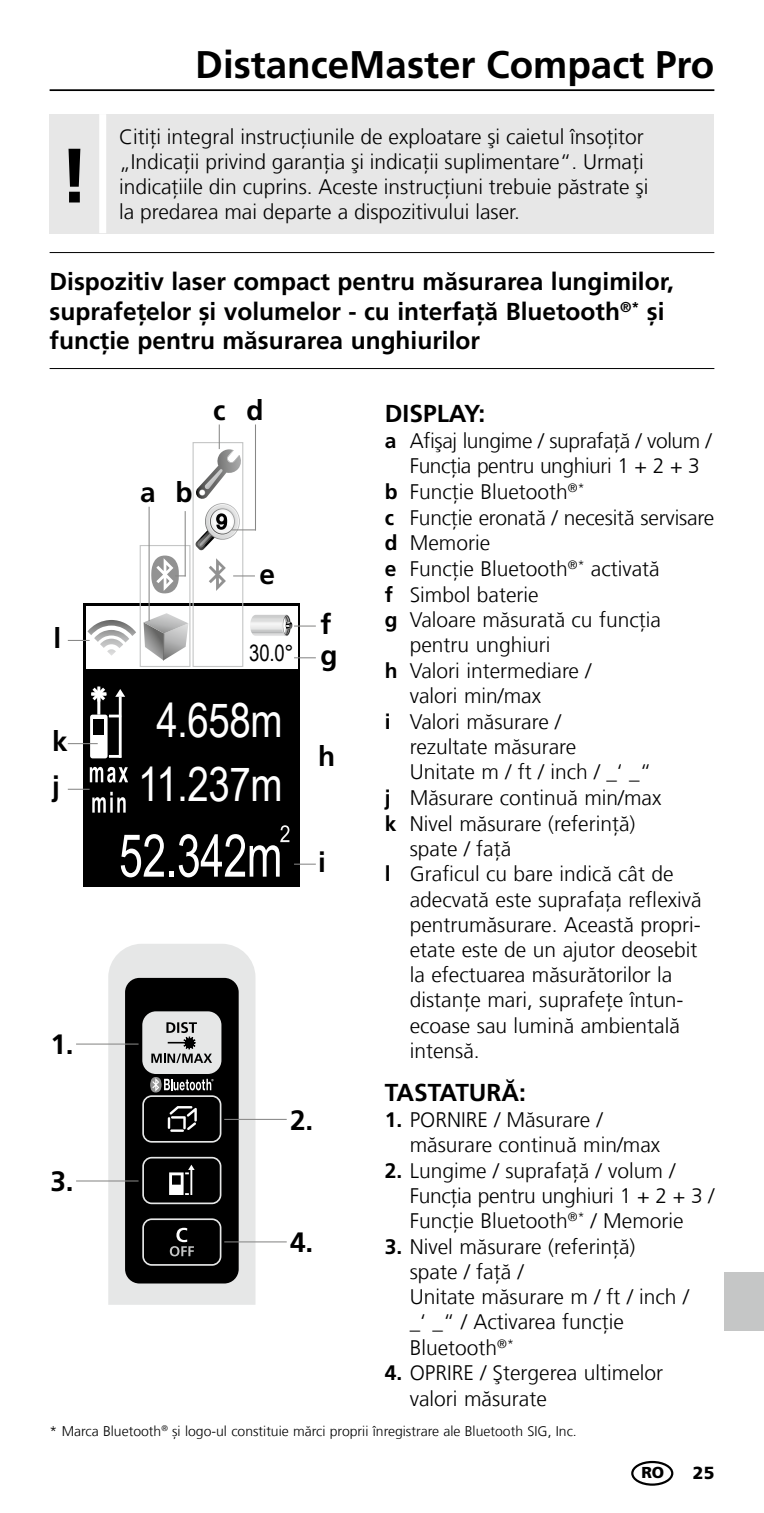
<style>
.page{position:relative;width:764px;height:1513px;background:#fff}
.page>*{position:absolute;margin:0;border:0;box-sizing:border-box;transform-origin:0 0}
.t1{font:700 77px "Frutiger LT Com";color:#000}
.t2{font:59.15px "Arial Narrow";letter-spacing:-.01em;color:#fff;scale:.88 1}
.t3{font:46.9px/64.4px "Arial Narrow";letter-spacing:-.01em;color:#fff;text-align:center}
.t4{font:700 38.5px "Frutiger LT Com";color:#000}
.t5{font:700 28px "Frutiger LT Com";color:#000}
.t6{font:700 24.5px/29.4px "Frutiger LT Com";color:#000}
.t7{font:22.75px "Arial Narrow";color:#000}
.t8{font:300 21px/25.2px "Frutiger LT Com";color:#000}
.t9{font:300 21px "Frutiger LT Com";letter-spacing:-.02em;color:#000}
.t10{font:900 17.5px "Frutiger LT Com";color:#000}
.t11{font:900 15.75px "Frutiger LT Com";color:#000}
.t12{font:300 14px "Frutiger LT Com";color:#000}
.s1{font-weight:700}
</style>
<div class="page">
<hr style="left:50px;top:89px;width:664px;height:2px;background:#000">
<div style="left:724px;top:1272px;width:40px;height:58px;background:#c5c6c6"></div>
<div style="left:631px;top:1461px;width:42px;height:25px;border:2px solid #000;border-radius:50%"></div>
<hr style="left:50px;top:252px;width:664px;height:1px;background:#000">
<hr style="left:50px;top:368px;width:664px;height:1px;background:#000">
<div style="left:83px;top:603px;width:217px;height:284px;background:#000"></div>
<div style="left:86px;top:607px;width:211px;height:62px;background:#fff"></div>
<svg style="left:90px;top:767px;width:38px;height:16px"></svg>
<hr style="left:119px;top:697px;width:3px;height:61px;background:#fff">
<svg style="left:109px;top:755px;width:10px;height:3px"></svg>
<svg style="left:109px;top:715px;width:10px;height:2px"></svg>
<hr style="left:97px;top:694px;width:3px;height:21px;background:#fff">
<svg style="left:91px;top:686px;width:16px;height:18px"></svg>
<svg style="left:115px;top:689px;width:10px;height:8px"></svg>
<div style="left:90px;top:715px;width:18px;height:43px;background:#fff;border-radius:3px"></div>
<div style="left:93px;top:719px;width:11px;height:16px;background:#000"></div>
<svg style="left:280px;top:825px;width:9px;height:17px"></svg>
<div style="left:140px;top:545px;width:50px;height:122px;border:1px solid #c5c6c6"></div>
<div style="left:193px;top:442px;width:50px;height:225px;border:1px solid #c5c6c6"></div>
<svg style="left:250px;top:615px;width:42px;height:21px"></svg>
<svg style="left:144px;top:613px;width:44px;height:47px"></svg>
<svg style="left:209px;top:558px;width:17px;height:33px"></svg>
<hr style="left:185px;top:511px;width:1px;height:65px;background:#878786">
<hr style="left:68px;top:743px;width:30px;height:1px;background:#878786">
<svg style="left:68px;top:789px;width:58px;height:24px"></svg>
<svg style="left:68px;top:620px;width:68px;height:36px"></svg>
<svg style="left:294px;top:864px;width:22px;height:1px"></svg>
<svg style="left:294px;top:657px;width:22px;height:1px"></svg>
<hr style="left:294px;top:625px;width:22px;height:2px;background:#878786">
<svg style="left:195px;top:425px;width:61px;height:126px"></svg>
<hr style="left:149px;top:507px;width:1px;height:114px;background:#878786">
<svg style="left:151px;top:556px;width:35px;height:38px"></svg>
<div style="left:108px;top:944px;width:147px;height:361px;background:#e6e7e7"></div>
<div style="left:125px;top:978px;width:114px;height:305px;background:#000;border-radius:14px"></div>
<svg style="left:142px;top:1218px;width:79px;height:48px"></svg>
<svg style="left:142px;top:1157px;width:79px;height:47px"></svg>
<div style="left:142px;top:1011px;width:79px;height:63px;background:#e6e7e7;border-radius:14px"></div>
<svg style="left:151px;top:1022px;width:61px;height:41px"></svg>
<svg style="left:142px;top:1078px;width:79px;height:65px"></svg>
<hr style="left:76px;top:1043px;width:63px;height:2px;background:#878786">
<hr style="left:76px;top:1180px;width:63px;height:2px;background:#878786">
<hr style="left:224px;top:1119px;width:63px;height:1px;background:#878786">
<hr style="left:224px;top:1241px;width:63px;height:2px;background:#878786">
<hr style="left:233px;top:575px;width:22px;height:2px;background:#878786">
<div style="left:50px;top:114px;width:664px;height:119px;background:#e7e7e7"></div>
<div style="left:99px;top:114px;width:7px;height:119px;background:#fff"></div>
<h1 class="t1" style="left:59px;top:131px;width:31px">!</h1>
<h3 class="t4" style="left:195px;top:42px;width:521px">DistanceMaster Compact Pro</h3>
<p class="t8" style="left:119px;top:124px;width:531px">Citiți integral instrucțiunile de exploatare şi caietul însoțitor „Indicații privind garanția şi indicații suplimentare“. Urmați indicațiile din cuprins. Aceste instrucţiuni trebuie păstrate şi la predarea mai departe a dispozitivului laser.</p>
<p class="t6" style="left:50px;top:267px;width:626px">Dispozitiv laser compact pentru măsurarea lungimilor, suprafețelor și volumelor - cu interfață Bluetooth<sup>®*</sup> și funcție pentru măsurarea unghiurilor</p>
<h3 class="t5" style="left:213px;top:394px;width:52px">c d</h3>
<p class="t6" style="left:385px;top:399px;width:102px">DISPLAY:</p>
<p class="t9" style="left:385px;top:429px;width:328px"><span class="s1">a</span> Afişaj lungime / suprafaţă / volum /</p>
<p class="t9" style="left:410px;top:454px;width:292px">Funcția pentru unghiuri 1 + 2 + 3</p>
<p class="t8" style="left:385px;top:479px;width:201px"><span class="s1">b</span> Funcție Bluetooth<sup>®*</sup></p>
<p class="t8" style="left:385px;top:505px;width:331px"><span class="s1">c</span> Funcţie eronată / necesită servisare</p>
<p class="t8" style="left:385px;top:530px;width:107px"><span class="s1">d</span> Memorie</p>
<p class="t8" style="left:385px;top:556px;width:276px"><span class="s1">e</span> Funcție Bluetooth<sup>®*</sup> activată</p>
<p class="t8" style="left:385px;top:582px;width:155px"><span class="s1">f</span> Simbol baterie</p>
<p class="t8" style="left:385px;top:607px;width:277px"><span class="s1">g</span> Valoare măsurată cu funcția</p>
<p class="t8" style="left:410px;top:633px;width:142px">pentru unghiuri</p>
<p class="t8" style="left:385px;top:658px;width:208px"><span class="s1">h</span> Valori intermediare /</p>
<p class="t8" style="left:410px;top:684px;width:133px">valori min/max</p>
<p class="t8" style="left:385px;top:709px;width:178px"><span class="s1">i</span> Valori măsurare /</p>
<p class="t8" style="left:410px;top:734px;width:168px">rezultate măsurare</p>
<p class="t8" style="left:410px;top:760px;width:243px">Unitate m / ft / inch / _‘ _“</p>
<p class="t8" style="left:385px;top:785px;width:278px"><span class="s1">j</span> Măsurare continuă min/max</p>
<p class="t8" style="left:385px;top:811px;width:252px"><span class="s1">k</span> Nivel măsurare (referinţă)</p>
<p class="t8" style="left:410px;top:836px;width:103px">spate / faţă</p>
<p class="t8" style="left:385px;top:862px;width:290px"><span class="s1">l</span> Graficul cu bare indică cât de</p>
<p class="t8" style="left:410px;top:887px;width:293px">adecvată este suprafaţa reflexivă</p>
<p class="t8" style="left:410px;top:912px;width:292px">pentrumăsurare. Această propri-</p>
<p class="t8" style="left:410px;top:937px;width:289px">etate este de un ajutor deosebit</p>
<p class="t8" style="left:410px;top:963px;width:264px">la efectuarea măsurătorilor la</p>
<p class="t8" style="left:410px;top:988px;width:275px">distanţe mari, suprafeţe întun-</p>
<p class="t8" style="left:410px;top:1013px;width:272px">ecoase sau lumină ambientală</p>
<p class="t8" style="left:410px;top:1038px;width:72px">intensă.</p>
<p class="t6" style="left:385px;top:1078px;width:143px">TASTATURĂ:</p>
<p class="t8" style="left:410px;top:1107px;width:252px;text-indent:-25px"><span class="s1">1.</span> PORNIRE / Măsurare / măsurare continuă min/max</p>
<p class="t8" style="left:410px;top:1158px;width:306px;text-indent:-25px"><span class="s1">2.</span> Lungime / suprafaţă / volum /<br>Funcția pentru unghiuri 1 + 2 + 3 /<br>Funcție Bluetooth<sup>®*</sup> / Memorie</p>
<p class="t8" style="left:410px;top:1234px;width:281px;text-indent:-25px"><span class="s1">3.</span> Nivel măsurare (referinţă)<br>spate / faţă /<br>Unitate măsurare m / ft / inch / _‘ _“ / Activarea funcție<br>Bluetooth<sup>®*</sup></p>
<p class="t8" style="left:410px;top:1361px;width:255px;text-indent:-25px"><span class="s1">4.</span> OPRIRE / Ştergerea ultimelor valori măsurate</p>
<p class="t12" style="left:50px;top:1423px;width:529px">* Marca Bluetooth<sup>®</sup> și logo-ul constituie mărci proprii înregistrare ale Bluetooth SIG, Inc.</p>
<h3 class="t5" style="left:175px;top:476px;width:19px">b</h3>
<h3 class="t5" style="left:140px;top:476px;width:17px">a</h3>
<h3 class="t5" style="left:259px;top:557px;width:17px">e</h3>
<h3 class="t5" style="left:320px;top:607px;width:12px">f</h3>
<h3 class="t5" style="left:54px;top:621px;width:9px">l</h3>
<p class="t7" style="left:249px;top:636px;width:46px">30.0°</p>
<h3 class="t5" style="left:320px;top:639px;width:19px">g</h3>
<h3 class="t3" style="left:138px;top:686px;width:146px">4.658m<br>11.237m</h3>
<h2 class="t2" style="left:119px;top:812px;width:187px">52.342m</h2>
<h3 class="t5" style="left:52px;top:725px;width:17px">k</h3>
<h3 class="t5" style="left:318px;top:740px;width:19px">h</h3>
<h3 class="t5" style="left:52px;top:770px;width:9px">j</h3>
<h3 class="t5" style="left:318px;top:846px;width:9px">i</h3>
<h3 class="t5" style="left:51px;top:1028px;width:25px">1.</h3>
<h3 class="t5" style="left:290px;top:1104px;width:25px">2.</h3>
<h3 class="t5" style="left:51px;top:1165px;width:25px">3.</h3>
<h3 class="t5" style="left:290px;top:1226px;width:25px">4.</h3>
<p class="t11" style="left:641px;top:1463px;width:24px">RO</p>
<p class="t10" style="left:693px;top:1462px;width:23px">25</p>
</div>
